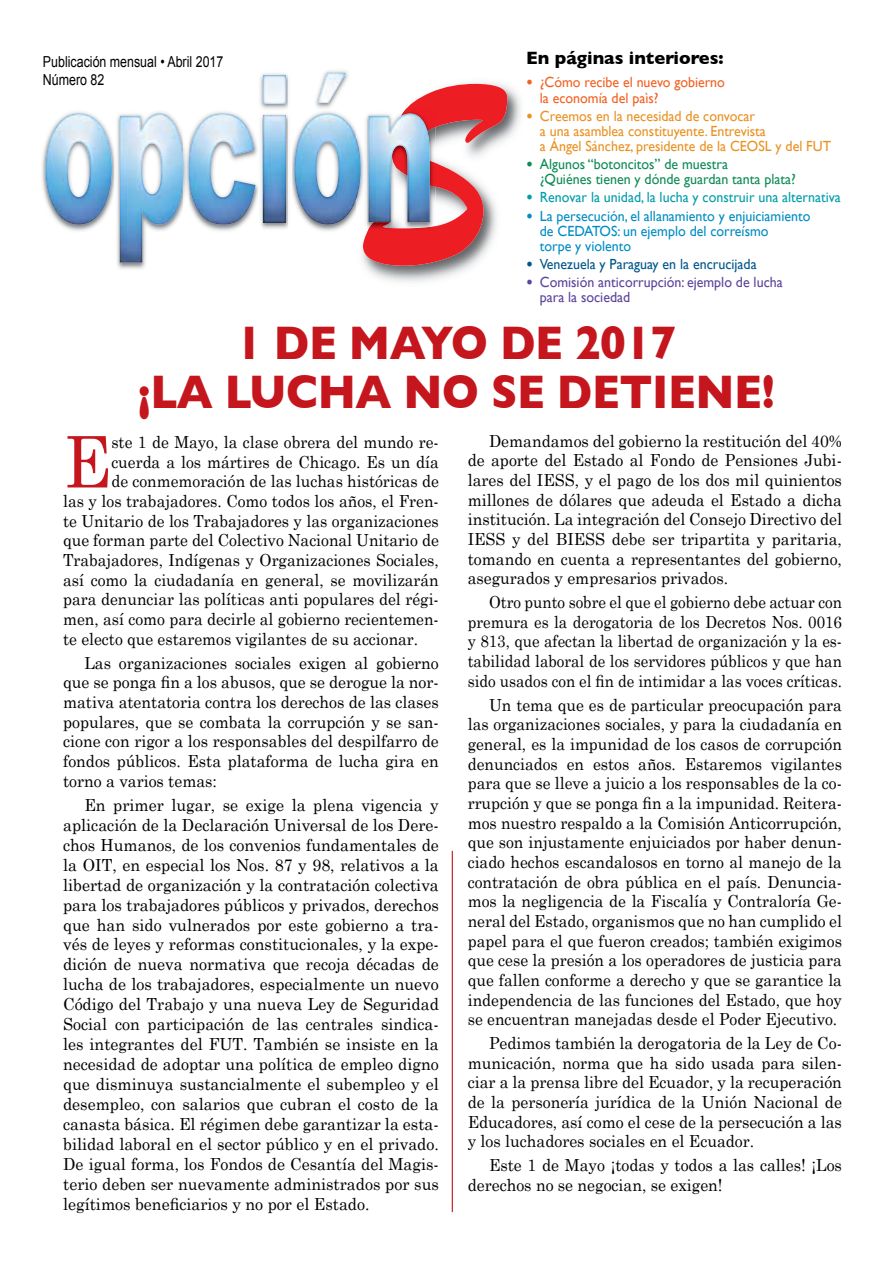
<style>
.page{position:relative;width:893px;height:1276px;background:#fff}
.page>*{position:absolute;margin:0;border:0;box-sizing:border-box;transform-origin:0 0}
.t1{font:71.1px "Century Schoolbook";color:#c4161c;scale:.94 1}
.t2{font:700 48px/49.5px "Gill Sans";letter-spacing:-.01em;color:#c4161c;text-align:center;scale:.9 1}
.t3{font:700 18.15px "Gill Sans";color:#000}
.t4{font:16.65px/19.6px "Century Schoolbook";color:#000;text-align:justify;scale:.94 1}
.t5{font:16.65px/19.6px "Century Schoolbook";color:#000;text-align:justify;scale:.95 1}
.t6{font:16.65px/20px "Century Schoolbook";color:#000;text-align:justify;scale:.96 1}
.t7{font:16.65px/19.6px "Century Schoolbook";color:#000;text-align:justify;scale:.91 1}
.t8{font:15.15px/18.1px "Arial";color:#000;scale:.82 1}
.t9{font:14.7px/15.1px "Gill Sans";color:#ea9122;scale:.95 1}
.t10{font:14.7px/15.1px "Gill Sans";color:#008dc3;scale:.95 1}
.t11{font:14.7px/15.1px "Gill Sans";color:#0e8b57;scale:.95 1}
.t12{font:14.7px/15.1px "Gill Sans";color:#5b449b;scale:.95 1}
.t13{font:14.7px "Gill Sans";color:#009eab;scale:.95 1}
.t14{font:14.7px/15.1px "Gill Sans";color:#f16122;scale:.95 1}
.t15{font:14.7px "Gill Sans";color:#00578a;scale:.95 1}
.s1{font-weight:700}
</style>
<div class="page">
<hr style="left:452px;top:851px;width:1px;height:361px;background:#c4161c">
<img style="left:365px;top:86px;width:156px;height:196px">
<img style="left:42px;top:111px;width:72px;height:120px">
<img style="left:46px;top:113px;width:66px;height:112px">
<img style="left:114px;top:111px;width:52px;height:158px">
<img style="left:213px;top:111px;width:45px;height:94px">
<svg style="left:120px;top:113px;width:122px;height:150px"></svg>
<img style="left:189px;top:113px;width:66px;height:112px">
<img style="left:260px;top:73px;width:28px;height:156px">
<img style="left:260px;top:109px;width:1px;height:120px">
<img style="left:264px;top:75px;width:22px;height:28px">
<img style="left:264px;top:116px;width:22px;height:106px">
<img style="left:292px;top:70px;width:55px;height:127px">
<svg style="left:294px;top:73px;width:213px;height:193px"></svg>
<img style="left:363px;top:109px;width:5px;height:122px">
<img style="left:368px;top:109px;width:67px;height:122px">
<img style="left:369px;top:113px;width:61px;height:109px">
<p class="t8" style="left:43px;top:53px;width:222px">Publicación mensual • Abril 2017<br>Número 82</p>
<p class="t3" style="left:526px;top:43px;width:199px">En páginas interiores:</p>
<p class="t14" style="left:540px;top:75px;width:196px;text-indent:-14px"><span class="s1">•</span> ¿Cómo recibe el nuevo gobierno la economía del paìs?</p>
<p class="t9" style="left:540px;top:108px;width:308px;text-indent:-14px"><span class="s1">•</span> Creemos en la necesidad de convocar<br>a una asamblea constituyente. Entrevista<br>a Ángel Sánchez, presidente de la ceosl y del fuT</p>
<p class="t11" style="left:540px;top:156px;width:271px;text-indent:-14px"><span class="s1">•</span> Algunos “botoncitos” de muestra<br>¿Quiénes tienen y dónde guardan tanta plata?</p>
<p class="t13" style="left:526px;top:189px;width:333px"><span class="s1">•</span> Renovar la unidad, la lucha y construir una alternativa</p>
<p class="t10" style="left:540px;top:208px;width:286px;text-indent:-14px"><span class="s1">•</span> La persecución, el allanamiento y enjuiciamiento de cedatos: un ejemplo del correísmo<br>torpe y violento</p>
<p class="t15" style="left:526px;top:255px;width:244px"><span class="s1">•</span> Venezuela y Paraguay en la encrucijada</p>
<p class="t12" style="left:540px;top:274px;width:257px;text-indent:-14px"><span class="s1">•</span> Comisión anticorrupción: ejemplo de lucha para la sociedad</p>
<h2 class="t2" style="left:138px;top:316px;width:709px">1 DE MAYO DE 2017<br>¡LA LUCHA NO SE DETIENE!</h2>
<h1 class="t1" style="left:63px;top:417px;width:53px">E</h1>
<p class="t4" style="left:111px;top:432px;width:350px">ste 1 de Mayo, la clase obrera del mundo re-</p>
<p class="t4" style="left:111px;top:451px;width:350px">cuerda a los mártires de Chicago. Es un día</p>
<p class="t4" style="left:111px;top:471px;width:350px">de conmemoración de las luchas históricas de</p>
<p class="t4" style="left:63px;top:491px;width:401px">las y los trabajadores. Como todos los años, el Fren-</p>
<p class="t4" style="left:63px;top:510px;width:401px">te Unitario de los Trabajadores y las organizaciones</p>
<p class="t4" style="left:63px;top:530px;width:401px">que forman parte del Colectivo Nacional Unitario de</p>
<p class="t4" style="left:63px;top:550px;width:401px">Trabajadores, Indígenas y Organizaciones Sociales,</p>
<p class="t4" style="left:63px;top:569px;width:401px">así como la ciudadanía en general, se movilizarán</p>
<p class="t4" style="left:63px;top:589px;width:401px">para denunciar las políticas anti populares del régi-</p>
<p class="t4" style="left:63px;top:609px;width:401px">men, así como para decirle al gobierno recientemen-</p>
<p class="t4" style="left:63px;top:628px;width:379px">te electo que estaremos vigilantes de su accionar.</p>
<p class="t5" style="left:63px;top:652px;width:397px;text-indent:21px">Las organizaciones sociales exigen al gobierno que se ponga fin a los abusos, que se derogue la nor&shy;mativa atentatoria contra los derechos de las clases populares, que se combata la corrupción y se san&shy;cione con rigor a los responsables del despilfarro de fondos públicos. Esta plataforma de lucha gira en torno a varios temas:</p>
<p class="t6" style="left:63px;top:794px;width:393px;text-indent:21px">En primer lugar, se exige la plena vigencia y aplicación de la Declaración Universal de los Dere&shy;chos Humanos, de los convenios fundamentales de la OIT, en especial los Nos. 87 y 98, relativos a la libertad de organización y la contratación colectiva para los trabajadores públicos y privados, derechos que han sido vulnerados por este gobierno a tra&shy;vés de leyes y reformas constitucionales, y la expe&shy;dición de nueva normativa que recoja décadas de lucha de los trabajadores, especialmente un nuevo Código del Trabajo y una nueva Ley de Seguridad Social con participación de las centrales sindica&shy;les integrantes del FUT. También se insiste en la necesidad de adoptar una política de empleo digno que disminuya sustancialmente el subempleo y el desempleo, con salarios que cubran el costo de la canasta básica. El régimen debe garantizar la esta&shy;bilidad laboral en el sector público y en el privado.<br>De igual forma, los Fondos de Cesantía del Magis&shy;terio deben ser nuevamente administrados por sus legítimos beneficiarios y no por el Estado.</p>
<p class="t5" style="left:468px;top:430px;width:395px;text-indent:21px">Demandamos del gobierno la restitución del 40% de aporte del Estado al Fondo de Pensiones Jubi&shy;lares del IESS, y el pago de los dos mil quinientos millones de dólares que adeuda el Estado a dicha institución. La integración del Consejo Directivo del IESS y del BIESS debe ser tripartita y paritaria, tomando en cuenta a representantes del gobierno, asegurados y empresarios privados.</p>
<p class="t7" style="left:468px;top:592px;width:413px;text-indent:21px">Otro punto sobre el que el gobierno debe actuar con premura es la derogatoria de los Decretos Nos. 0016 y 813, que afectan la libertad de organización y la es&shy;tabilidad laboral de los servidores públicos y que han sido usados con el fin de intimidar a las voces críticas.</p>
<p class="t4" style="left:468px;top:694px;width:400px;text-indent:21px">Un tema que es de particular preocupación para las organizaciones sociales, y para la ciudadanía en general, es la impunidad de los casos de corrupción denunciados en estos años. Estaremos vigilantes para que se lleve a juicio a los responsables de la co&shy;rrupción y que se ponga fin a la impunidad. Reitera&shy;mos nuestro respaldo a la Comisión Anticorrupción, que son injustamente enjuiciados por haber denun&shy;ciado hechos escandalosos en torno al manejo de la contratación de obra pública en el país. Denuncia&shy;mos la negligencia de la Fiscalía y Contraloría Ge&shy;neral del Estado, organismos que no han cumplido el papel para el que fueron creados; también exigimos que cese la presión a los operadores de justicia para que fallen conforme a derecho y que se garantice la independencia de las funciones del Estado, que hoy se encuentran manejadas desde el Poder Ejecutivo.</p>
<p class="t5" style="left:468px;top:1033px;width:395px;text-indent:21px">Pedimos también la derogatoria de la Ley de Co&shy;municación, norma que ha sido usada para silen&shy;ciar a la prensa libre del Ecuador, y la recuperación de la personería jurídica de la Unión Nacional de Educadores, así como el cese de la persecución a las y los luchadores sociales en el Ecuador.</p>
<p class="t5" style="left:468px;top:1155px;width:395px;text-indent:21px">Este 1 de Mayo ¡todas y todos a las calles! ¡Los derechos no se negocian, se exigen!</p>
</div>
